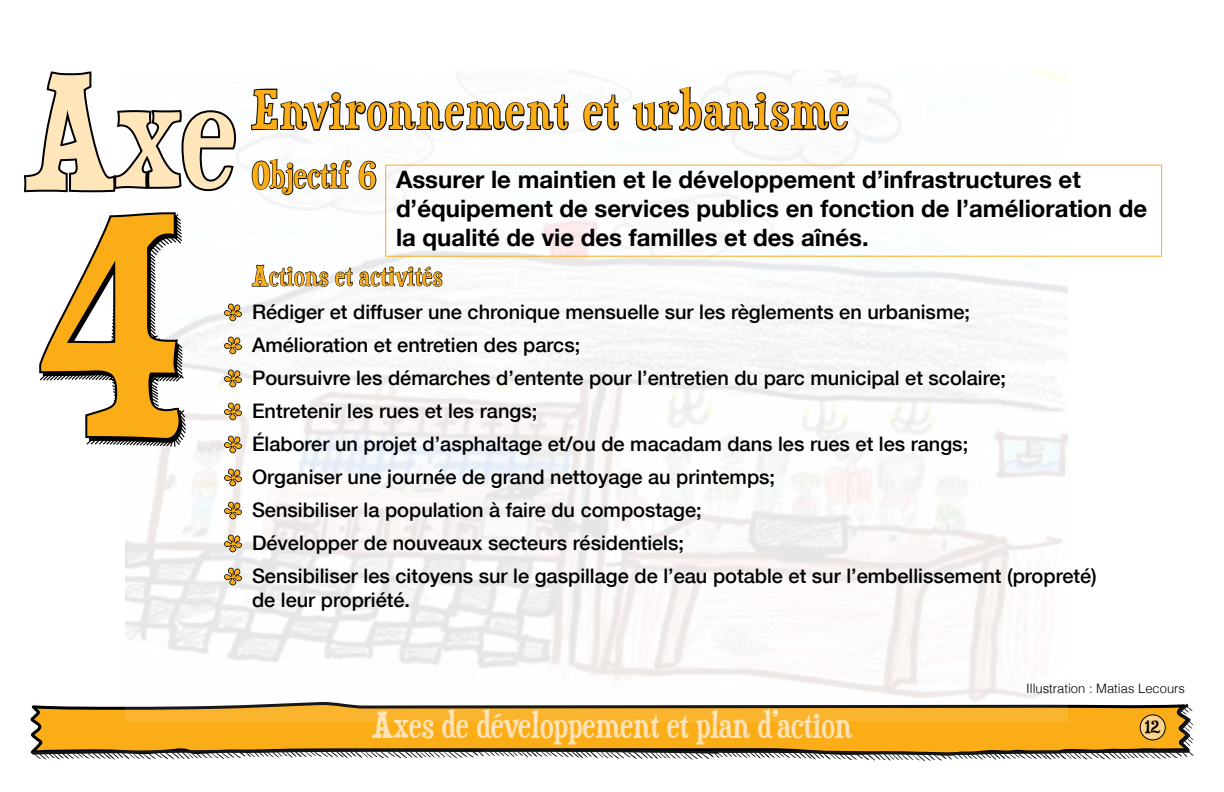
<style>
.page{position:relative;width:1224px;height:792px;background:#fff}
.page>*{position:absolute;margin:0;border:0;box-sizing:border-box;transform-origin:0 0}
.t1{font:50px "Duality";letter-spacing:.05em;color:#fbad18}
.t2{font:34px "Duality";color:#ffe3b8}
.t3{font:26px "Duality";letter-spacing:.025em;color:#fbad18}
.t4{font:700 24px/28.8px "Helvetica Neue";color:#000}
.t5{font:500 20px/33px "Helvetica Neue";color:#000}
.t6{font:16px "Duality";color:#000}
.t7{font:300 13px "Helvetica";color:#000}
.s1{font-family:"Duality";font-weight:400;font-size:34px;color:#fbad18}
</style>
<div class="page">
<svg style="left:32px;top:704px;width:1162px;height:57px;background:#d9a43e"></svg>
<svg style="left:1140px;top:715px;width:25px;height:25px"></svg>
<div style="left:1140px;top:714px;width:26px;height:26px;border:1px solid #000;border-radius:50%"></div>
<img style="left:125px;top:70px;width:943px;height:652px">
<svg style="left:250px;top:88px;width:320px;height:45px"></svg>
<svg style="left:582px;top:93px;width:38px;height:39px"></svg>
<svg style="left:632px;top:85px;width:218px;height:47px"></svg>
<svg style="left:251px;top:158px;width:126px;height:38px"></svg>
<svg style="left:251px;top:258px;width:102px;height:46px"></svg>
<svg style="left:359px;top:266px;width:84px;height:21px"></svg>
<svg style="left:23px;top:70px;width:215px;height:124px"></svg>
<svg style="left:39px;top:211px;width:148px;height:237px"></svg>
<svg style="left:223px;top:297px;width:20px;height:25px"></svg>
<svg style="left:223px;top:330px;width:20px;height:25px"></svg>
<svg style="left:223px;top:363px;width:20px;height:25px"></svg>
<svg style="left:223px;top:396px;width:20px;height:25px"></svg>
<svg style="left:223px;top:429px;width:20px;height:26px"></svg>
<svg style="left:223px;top:462px;width:20px;height:26px"></svg>
<svg style="left:223px;top:495px;width:20px;height:26px"></svg>
<svg style="left:223px;top:528px;width:20px;height:26px"></svg>
<svg style="left:223px;top:561px;width:20px;height:26px"></svg>
<h1 class="t1" style="left:252px;top:79px;width:598px">Environnement et urbanisme</h1>
<p class="t4" style="left:396px;top:164px;width:753px;text-indent:-144px"><span class="s1">Objectif 6</span> Assurer le maintien et le développement d’infrastructures et d’équipement de services publics en fonction de l’amélioration de la qualité de vie des familles et des aînés.</p>
<h3 class="t3" style="left:252px;top:260px;width:192px">Actions et activités</h3>
<p class="t5" style="left:252px;top:295px;width:846px">Rédiger et diffuser une chronique mensuelle sur les règlements en urbanisme;<br>Amélioration et entretien des parcs;<br>Poursuivre les démarches d’entente pour l’entretien du parc municipal et scolaire; Entretenir les rues et les rangs;<br>Élaborer un projet d’asphaltage et/ou de macadam dans les rues et les rangs;<br>Organiser une journée de grand nettoyage au printemps;<br>Sensibiliser la population à faire du compostage;<br>Développer de nouveaux secteurs résidentiels;<br>Sensibiliser les citoyens sur le gaspillage de l’eau potable et sur l’embellissement (propreté)</p>
<p class="t5" style="left:252px;top:583px;width:160px">de leur propriété.</p>
<p class="t7" style="left:1026px;top:680px;width:160px">Illustration : Matias Lecours</p>
<h2 class="t2" style="left:372px;top:704px;width:482px">Axes de développement et plan d’action</h2>
<p class="t6" style="left:1145px;top:717px;width:17px">12</p>
</div>
